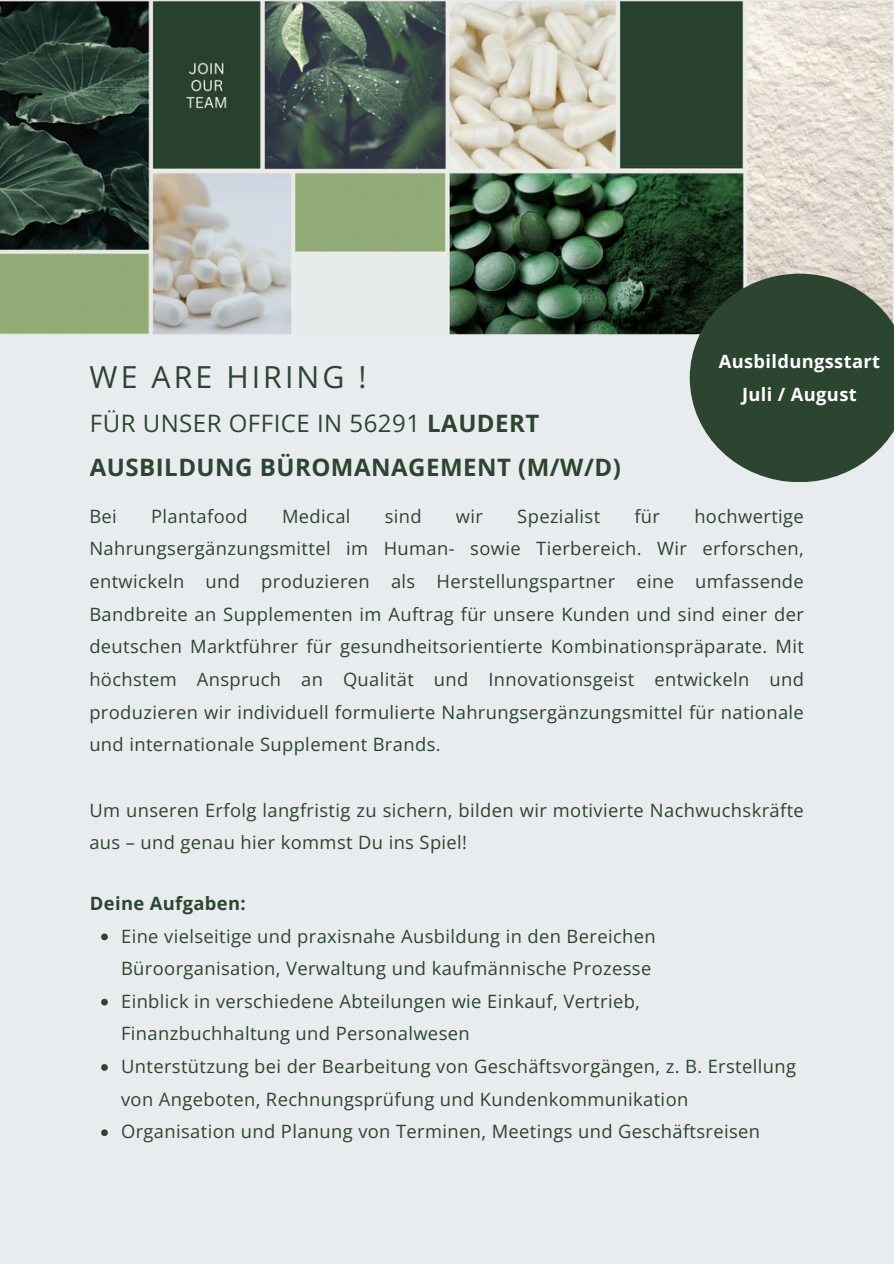
<style>
.page{position:relative;width:894px;height:1264px;background:#fff}
.page>*{position:absolute;margin:0;border:0;box-sizing:border-box;transform-origin:0 0}
.t1{font:30.3px "Open Sans";letter-spacing:.1em;color:#2c4530}
.t2{font:700 24px "Open Sans";letter-spacing:.02em;color:#2c4530}
.t3{font:24px "Open Sans";letter-spacing:.02em;color:#2c4530}
.t4{font:18.3px/32.7px "Open Sans";letter-spacing:.02em;color:#2c4530}
.t5{font:700 18.3px/32.7px "Open Sans";letter-spacing:.02em;color:#fff;text-align:center}
.t6{font:700 18.3px "Open Sans";letter-spacing:.02em;color:#2c4530}
.s1{font-weight:700}
</style>
<div class="page">
<div style="left:0;top:0;width:893px;height:1263px;background:#e9ecee"></div>
<img style="left:0;top:0;width:893px;height:335px">
<svg style="left:101px;top:933px;width:7px;height:7px"></svg>
<svg style="left:101px;top:998px;width:7px;height:7px"></svg>
<svg style="left:101px;top:1064px;width:7px;height:6px"></svg>
<svg style="left:101px;top:1129px;width:7px;height:7px"></svg>
<svg style="left:689px;top:274px;width:204px;height:208px;background:#435846"></svg>
<h1 class="t1" style="left:90px;top:356px;width:278px">WE ARE HIRING !</h1>
<p class="t3" style="left:90px;top:406px;width:451px">FÜR UNSER OFFICE IN 56291 <span class="s1">LAUDERT</span></p>
<p class="t2" style="left:90px;top:450px;width:532px">AUSBILDUNG BÜROMANAGEMENT (M/W/D)</p>
<p class="t5" style="left:718px;top:345px;width:163px">Ausbildungsstart<br>Juli / August</p>
<p class="t4" style="left:89px;top:499px;width:29px">Bei</p>
<p class="t4" style="left:151px;top:499px;width:98px">Plantafood</p>
<p class="t4" style="left:282px;top:499px;width:70px">Medical</p>
<p class="t4" style="left:384px;top:499px;width:38px">sind</p>
<p class="t4" style="left:456px;top:499px;width:29px">wir</p>
<p class="t4" style="left:517px;top:499px;width:84px">Spezialist</p>
<p class="t4" style="left:634px;top:499px;width:27px">für</p>
<p class="t4" style="left:89px;top:499px;width:715px;text-align:justify;text-indent:604px">hochwertige Nahrungsergänzungsmittel im Human- sowie Tierbereich. Wir erforschen, entwickeln und produzieren als Herstellungspartner eine umfassende Bandbreite an Supplementen im Auftrag für unsere Kunden und sind einer der deutschen Marktführer für gesundheitsorientierte Kombinationspräparate. Mit höchstem Anspruch an Qualität und Innovationsgeist entwickeln und produzieren wir individuell formulierte Nahrungsergänzungsmittel für nationale und internationale Supplement Brands.</p>
<h4 class="t4" style="left:89px;top:793px;width:715px">Um unseren Erfolg langfristig zu sichern, bilden wir motivierte Nachwuchskräfte aus – und genau hier kommst Du ins Spiel!</h4>
<p class="t6" style="left:90px;top:890px;width:157px">Deine Aufgaben:</p>
<p class="t4" style="left:121px;top:919px;width:536px">Eine vielseitige und praxisnahe Ausbildung in den Bereichen<br>Büroorganisation, Verwaltung und kaufmännische Prozesse</p>
<h4 class="t4" style="left:121px;top:984px;width:520px">Einblick in verschiedene Abteilungen wie Einkauf, Vertrieb,<br>Finanzbuchhaltung und Personalwesen</h4>
<p class="t4" style="left:121px;top:1049px;width:676px">Unterstützung bei der Bearbeitung von Geschäftsvorgängen, z. B. Erstellung von Angeboten, Rechnungsprüfung und Kundenkommunikation</p>
<p class="t4" style="left:121px;top:1114px;width:640px">Organisation und Planung von Terminen, Meetings und Geschäftsreisen</p>
</div>
